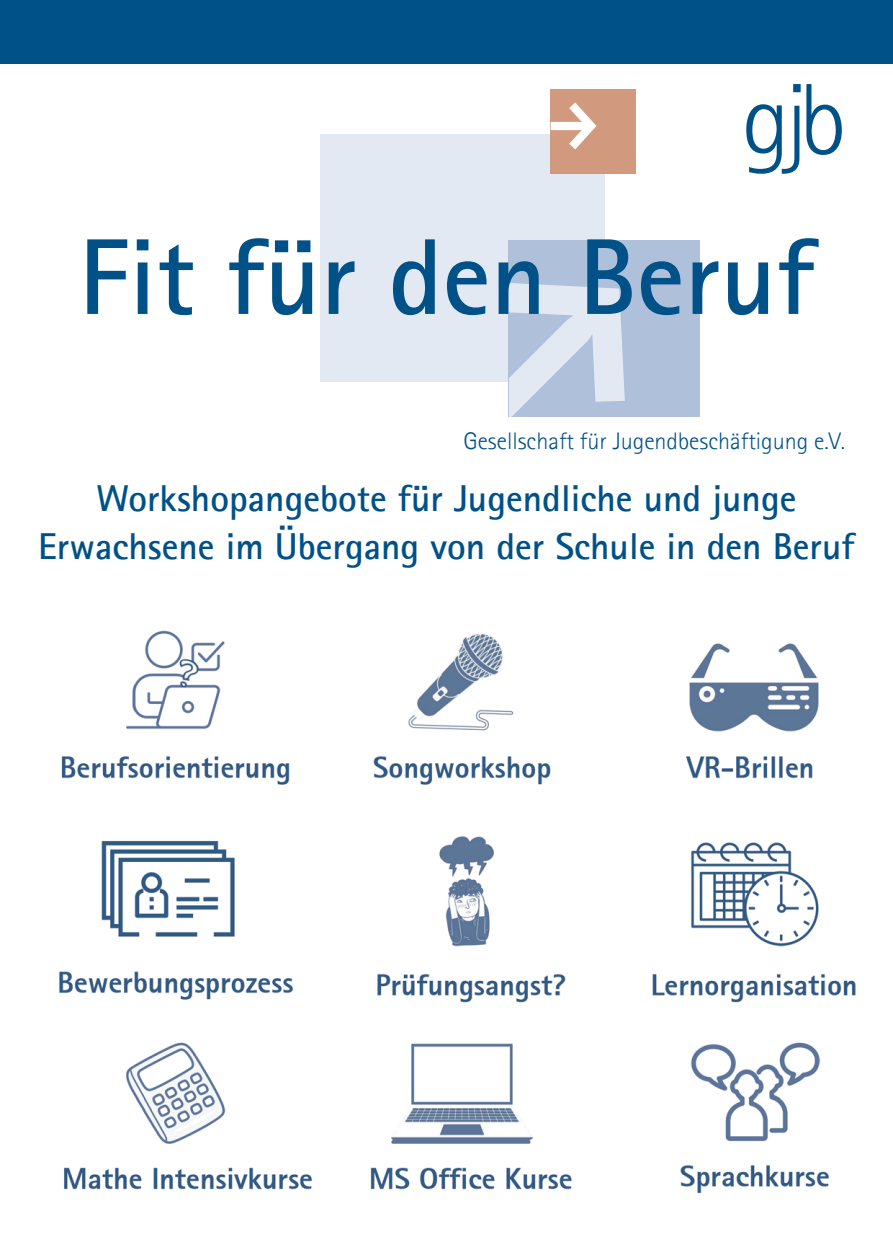
<style>
.page{position:relative;width:893px;height:1259px;background:#fff}
.page>*{position:absolute;margin:0;border:0;box-sizing:border-box;transform-origin:0 0}
.t1{font:700 108px "Rotis Sans Serif Pro";color:#005187}
.t2{font:700 37.5px/48px "Rotis Sans Serif Pro";color:#005187;text-align:center}
.t3{font:300 24px "Rotis Sans Serif Pro";color:#005187}
</style>
<div class="page">
<div style="left:321px;top:134px;width:284px;height:247px;background:#e3e9f3"></div>
<div style="left:509px;top:240px;width:191px;height:177px;background:#aec0da"></div>
<svg style="left:509px;top:283px;width:116px;height:134px"></svg>
<img style="left:59px;top:630px;width:797px;height:563px">
<div style="left:0;top:0;width:893px;height:64px;background:#005187"></div>
<svg style="left:746px;top:84px;width:96px;height:90px"></svg>
<div style="left:551px;top:89px;width:85px;height:85px;background:#d19a7f"></div>
<svg style="left:551px;top:102px;width:45px;height:47px"></svg>
<h1 class="t1" style="left:79px;top:209px;width:737px">Fit für den Beruf</h1>
<p class="t3" style="left:463px;top:427px;width:383px">Gesellschaft für Jugendbeschäftigung e.V.</p>
<p class="t2" style="left:38px;top:474px;width:818px">Workshopangebote für Jugendliche und junge<br>Erwachsene im Übergang von der Schule in den Beruf</p>
</div>
